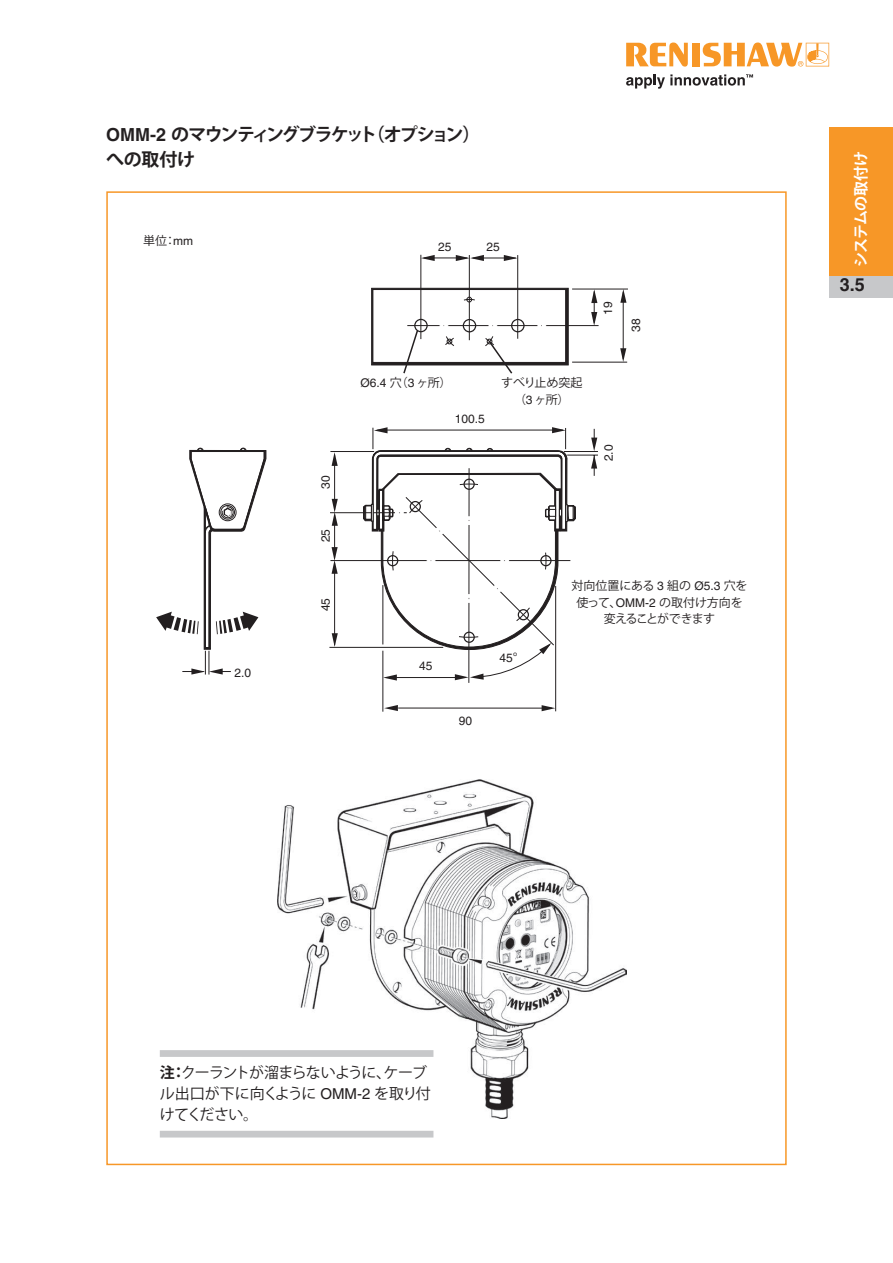
<style>
.page{position:relative;width:893px;height:1263px;background:#fff}
.page>*{position:absolute;margin:0;border:0;box-sizing:border-box;transform-origin:0 0}
.Heading_2{font:700 18px/25.2px "Koz Go Std";letter-spacing:-.1em;color:#231f20}
.t1{font:700 18px "Helvetica LT Pro";color:#231f20}
.Note{font:15px/21px "Koz Go Std";letter-spacing:-.06em;color:#231f20}
.t2{font:700 15px "Koz Go Std";letter-spacing:-.05em;color:#fff}
.Figure_Text_8pt_on_1{font:12px/16.5px "Koz Go Std";letter-spacing:-.02em;color:#231f20;text-align:center}
.Figure_Text_8pt_on_1-2{font:12px "Helvetica LT Pro";color:#231f20}
.s1{font-family:"Helvetica LT Pro"}
.s2{font-family:"Koz Go Std"}
.s3{font-weight:700}
</style>
<div class="page">
<svg style="left:626px;top:43px;width:62px;height:24px"></svg>
<div style="left:692px;top:43px;width:8px;height:23px;background:#f79727"></div>
<svg style="left:703px;top:43px;width:126px;height:24px"></svg>
<svg style="left:626px;top:74px;width:127px;height:15px"></svg>
<div style="left:829px;top:128px;width:64px;height:148px;background:#f79727"></div>
<div style="left:829px;top:276px;width:64px;height:22px;background:#c7c8ca"></div>
<hr style="left:407px;top:325px;width:192px;height:1px;background:#231f20">
<hr style="left:572px;top:289px;width:56px;height:1px;background:#231f20">
<hr style="left:594px;top:291px;width:1px;height:32px;background:#231f20">
<hr style="left:572px;top:362px;width:55px;height:1px;background:#231f20">
<hr style="left:623px;top:292px;width:1px;height:67px;background:#231f20">
<svg style="left:620px;top:289px;width:6px;height:14px"></svg>
<svg style="left:591px;top:289px;width:6px;height:14px"></svg>
<svg style="left:620px;top:348px;width:6px;height:14px"></svg>
<svg style="left:591px;top:312px;width:6px;height:14px"></svg>
<hr style="left:567px;top:455px;width:31px;height:1px;background:#231f20">
<hr style="left:564px;top:451px;width:34px;height:1px;background:#231f20">
<hr style="left:334px;top:563px;width:1px;height:82px;background:#231f20">
<hr style="left:334px;top:515px;width:1px;height:43px;background:#231f20">
<hr style="left:334px;top:455px;width:1px;height:55px;background:#231f20">
<hr style="left:330px;top:560px;width:240px;height:1px;background:#231f20">
<hr style="left:330px;top:451px;width:44px;height:1px;background:#231f20">
<hr style="left:329px;top:647px;width:114px;height:1px;background:#231f20">
<svg style="left:371px;top:254px;width:197px;height:34px"></svg>
<svg style="left:332px;top:452px;width:6px;height:14px"></svg>
<svg style="left:591px;top:429px;width:6px;height:47px"></svg>
<svg style="left:332px;top:633px;width:6px;height:14px"></svg>
<svg style="left:332px;top:547px;width:6px;height:27px"></svg>
<svg style="left:332px;top:499px;width:6px;height:27px"></svg>
<hr style="left:330px;top:512px;width:77px;height:1px;background:#231f20">
<svg style="left:363px;top:427px;width:213px;height:285px"></svg>
<div style="left:565px;top:504px;width:3px;height:18px;background:#fff;border:1px solid #231f20"></div>
<svg style="left:156px;top:447px;width:111px;height:227px"></svg>
<svg style="left:371px;top:288px;width:198px;height:86px"></svg>
<img style="left:277px;top:779px;width:349px;height:340px">
<div style="left:160px;top:1050px;width:273px;height:7px;background:#c7c8ca"></div>
<div style="left:160px;top:1131px;width:273px;height:6px;background:#c7c8ca"></div>
<p class="Heading_2" style="left:106px;top:122px;width:376px"><span class="s1">OMM-2</span> のマウンティングブラケット（オプション）への取付け</p>
<p class="Figure_Text_8pt_on_1" style="left:143px;top:233px;width:51px">単位：<span class="s1">mm</span></p>
<p class="Figure_Text_8pt_on_1-2" style="left:235px;top:665px;width:18px">2.0</p>
<p class="Figure_Text_8pt_on_1-2" style="left:319px;top:488px;width:15px;rotate:-90deg">30</p>
<p class="Figure_Text_8pt_on_1-2" style="left:319px;top:542px;width:15px;rotate:-90deg">25</p>
<p class="Figure_Text_8pt_on_1-2" style="left:319px;top:611px;width:15px;rotate:-90deg">45</p>
<p class="Figure_Text_8pt_on_1-2" style="left:438px;top:240px;width:15px">25</p>
<p class="Figure_Text_8pt_on_1-2" style="left:486px;top:240px;width:15px">25</p>
<p class="Figure_Text_8pt_on_1-2" style="left:360px;top:376px;width:93px">Ø6.4 <span class="s2">穴（</span>3 <span class="s2">ヶ所）</span></p>
<p class="Figure_Text_8pt_on_1-2" style="left:455px;top:412px;width:32px">100.5</p>
<p class="Figure_Text_8pt_on_1" style="left:501px;top:375px;width:83px">すべり止め突起（<span class="s1">3</span> ヶ所）</p>
<p class="Figure_Text_8pt_on_1-2" style="left:601px;top:315px;width:15px;rotate:-90deg">19</p>
<p class="Figure_Text_8pt_on_1-2" style="left:629px;top:332px;width:15px;rotate:-90deg">38</p>
<p class="Figure_Text_8pt_on_1-2" style="left:601px;top:461px;width:18px;rotate:-90deg">2.0</p>
<p class="Figure_Text_8pt_on_1-2" style="left:419px;top:659px;width:15px">45</p>
<p class="Figure_Text_8pt_on_1-2" style="left:459px;top:714px;width:15px">90</p>
<p class="Figure_Text_8pt_on_1-2" style="left:500px;top:650px;width:20px">45°</p>
<p class="Figure_Text_8pt_on_1" style="left:571px;top:578px;width:178px">対向位置にある <span class="s1">3</span> 組の <span class="s1">Ø5.3</span> 穴を使って、<span class="s1">OMM-2</span> の取付け方向を変えることができます</p>
<p class="t2" style="left:851px;top:266px;width:117px;rotate:-90deg">システムの取付け</p>
<h1 class="t1" style="left:840px;top:274px;width:27px">3.5</h1>
<p class="Note" style="left:160px;top:1063px;width:272px"><span class="s3">注：</span>クーラントが溜まらないように、ケーブル出口が下に向くように <span class="s1">OMM-2</span> を取り付けてください。</p>
</div>
